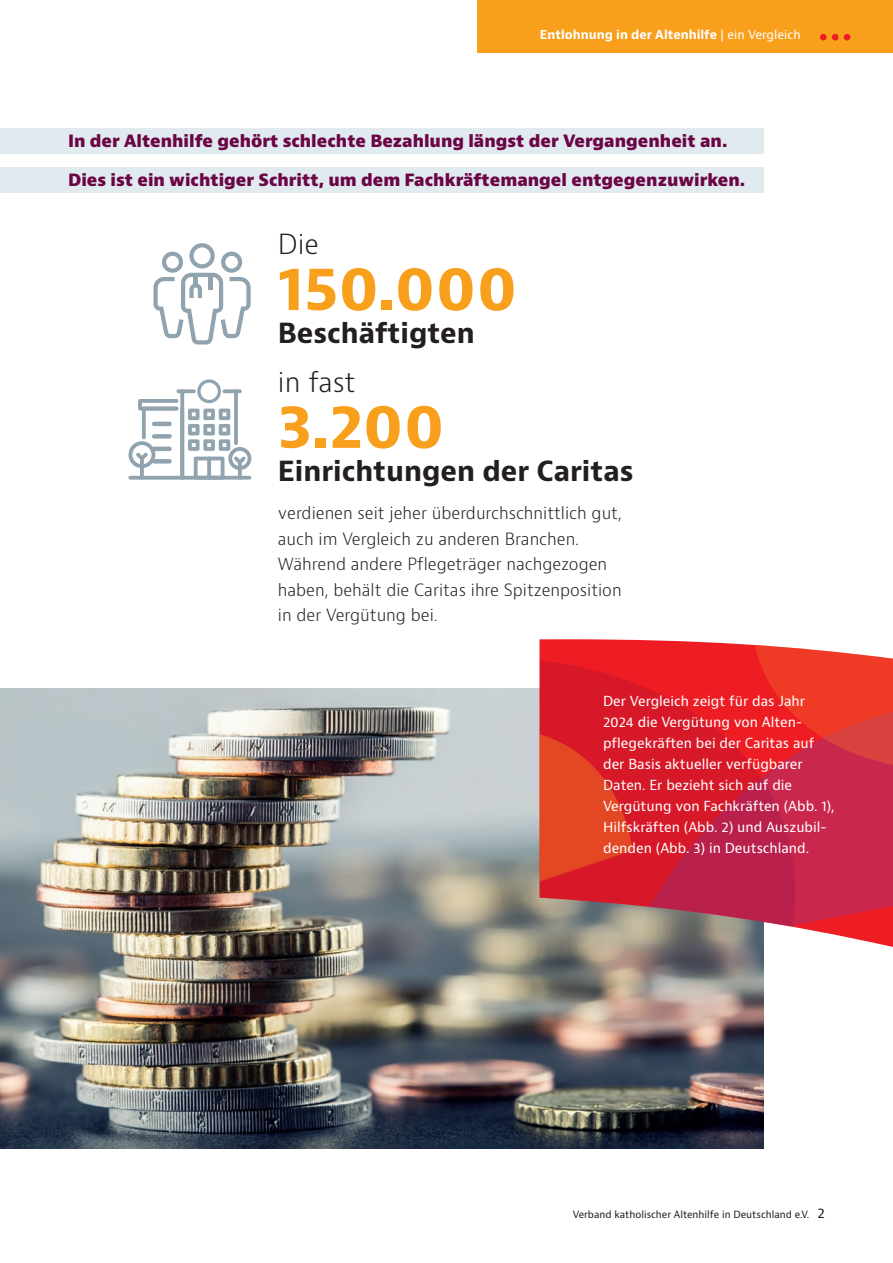
<style>
.page{position:relative;width:893px;height:1263px;background:#fff}
.page>*{position:absolute;margin:0;border:0;box-sizing:border-box;transform-origin:0 0}
.t1{font:700 60px "Bernino Sans";color:#f89f1c}
.t2{font:700 27px "Bernino Sans";color:#231f20}
.t3{font:300 27px "Bernino Sans";color:#231f20}
.t4{font:300 16.5px/25.5px "Bernino Sans";color:#231f20}
.t5{font:800 16.5px "Bernino Sans";color:#6b0545}
.t6{font:13.5px/21px "Bernino Sans";color:#fff}
.t7{font:700 12px "Bernino Sans";color:#fff}
.t8{font:9.75px "Bernino Sans";color:#231f20}
.s1{font-weight:400}
.s2{font-size:13.5px}
</style>
<div class="page">
<div style="left:477px;top:0;width:416px;height:53px;background:#f89f1c"></div>
<div style="left:820px;top:34px;width:7px;height:7px;background:#ee1d23;border-radius:50%"></div>
<div style="left:832px;top:34px;width:6px;height:7px;background:#ee1d23;border-radius:50%"></div>
<div style="left:844px;top:34px;width:6px;height:7px;background:#ee1d23;border-radius:50%"></div>
<img style="left:0;top:689px;width:763px;height:459px">
<div style="left:0;top:128px;width:763px;height:26px;background:#e0eaef"></div>
<div style="left:0;top:167px;width:763px;height:26px;background:#e0eaef"></div>
<svg style="left:153px;top:243px;width:98px;height:102px"></svg>
<hr style="left:194px;top:275px;width:4px;height:10px;background:#92a3b0">
<div style="left:208px;top:275px;width:5px;height:15px;background:#92a3b0"></div>
<svg style="left:539px;top:639px;width:212px;height:17px;background:#ef353a"></svg>
<svg style="left:539px;top:656px;width:212px;height:72px;background:#e21b26"></svg>
<svg style="left:539px;top:728px;width:87px;height:219px;background:#ce483a"></svg>
<svg style="left:626px;top:704px;width:267px;height:243px;background:#c92f47"></svg>
<svg style="left:751px;top:644px;width:142px;height:127px;background:#e83d37"></svg>
<svg style="left:128px;top:476px;width:123px;height:4px"></svg>
<svg style="left:180px;top:389px;width:4px;height:91px"></svg>
<hr style="left:234px;top:389px;width:4px;height:56px;background:#92a3b0;border-radius:2px">
<hr style="left:180px;top:407px;width:4px;height:73px;background:#92a3b0;border-radius:2px">
<svg style="left:128px;top:399px;width:50px;height:81px"></svg>
<svg style="left:188px;top:409px;width:63px;height:71px"></svg>
<svg style="left:223px;top:389px;width:19px;height:4px"></svg>
<svg style="left:176px;top:389px;width:20px;height:4px"></svg>
<div style="left:197px;top:379px;width:24px;height:24px;border:3px solid #92a3b0;border-radius:50%"></div>
<hr style="left:154px;top:422px;width:16px;height:4px;background:#92a3b0">
<div style="left:154px;top:434px;width:16px;height:5px;background:#92a3b0"></div>
<hr style="left:154px;top:447px;width:16px;height:4px;background:#92a3b0">
<div style="left:154px;top:459px;width:16px;height:5px;background:#92a3b0"></div>
<p class="t7" style="left:540px;top:27px;width:262px">Entlohnung in der Altenhilfe <span class="s1">| ein Vergleich</span></p>
<p class="t5" style="left:68px;top:130px;width:661px">In der Altenhilfe gehört schlechte Bezahlung längst der Vergangenheit an.</p>
<p class="t5" style="left:68px;top:169px;width:679px">Dies ist ein wichtiger Schritt, um dem Fachkräftemangel entgegenzuwirken.</p>
<h2 class="t3" style="left:278px;top:226px;width:43px">Die</h2>
<h1 class="t1" style="left:278px;top:249px;width:241px">150.000</h1>
<h2 class="t2" style="left:278px;top:316px;width:198px">Beschäftigten</h2>
<h2 class="t3" style="left:278px;top:364px;width:79px">in fast</h2>
<h1 class="t1" style="left:278px;top:387px;width:168px">3.200</h1>
<h2 class="t2" style="left:278px;top:454px;width:357px">Einrichtungen der Caritas</h2>
<p class="t4" style="left:278px;top:501px;width:345px">verdienen seit jeher überdurchschnittlich gut, auch im Vergleich zu anderen Branchen.<br>Während andere Pflegeträger nachgezogen haben, behält die Caritas ihre Spitzenposition in der Vergütung bei.</p>
<p class="t6" style="left:603px;top:691px;width:233px">Der Vergleich zeigt für das Jahr<br>2024 die Vergütung von Alten&shy;pflegekräften bei der Caritas auf der Basis aktueller verfügbarer<br>Daten. Er bezieht sich auf die<br>Vergütung von Fachkräften (Abb. 1),<br>Hilfskräften (Abb. 2) und Auszubil&shy;denden (Abb. 3) in Deutschland.</p>
<p class="t8" style="left:573px;top:1207px;width:254px">Verband katholischer Altenhilfe in Deutschland e.V. <span class="s2">2</span></p>
</div>
